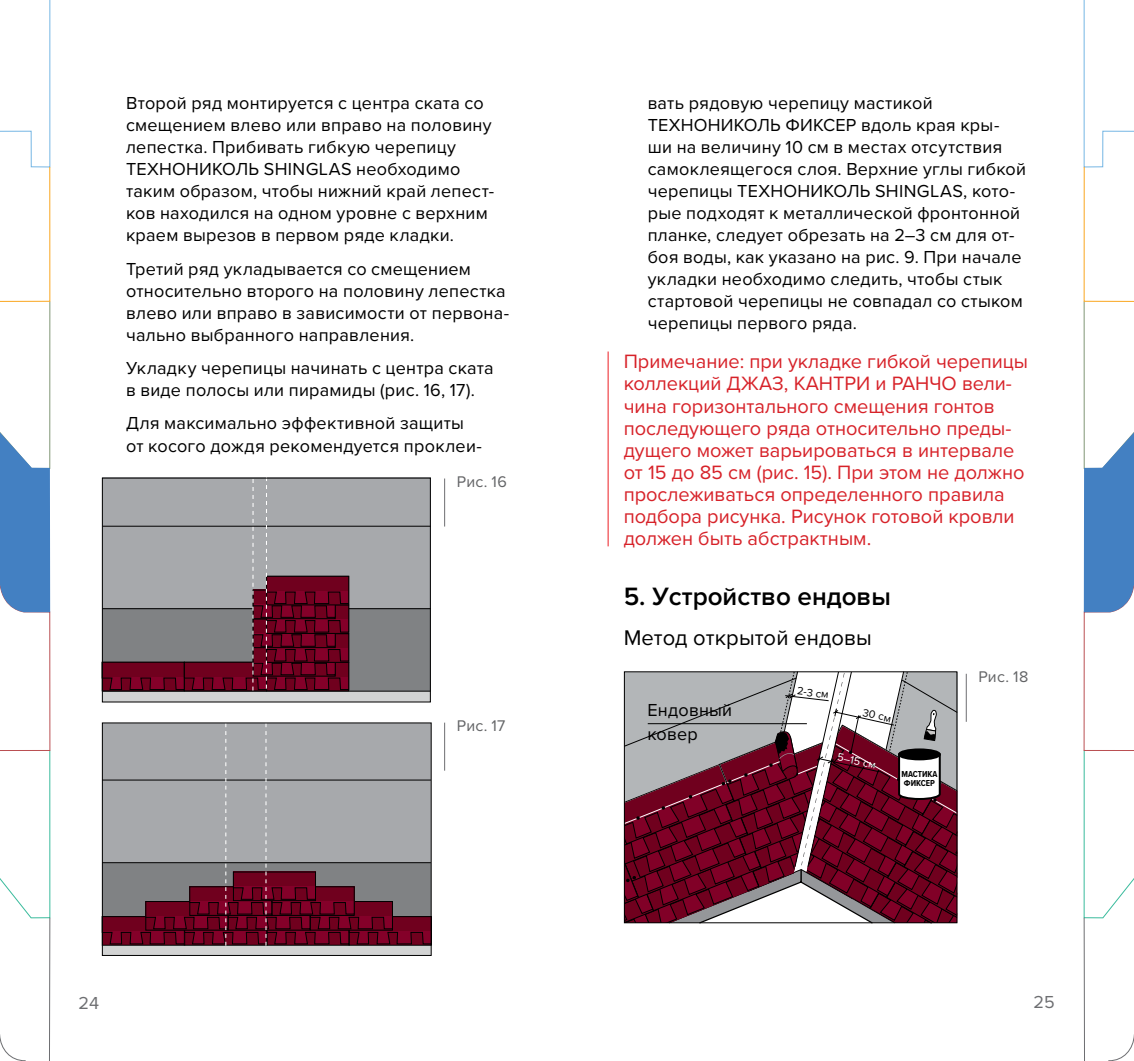
<style>
.page{position:relative;width:1134px;height:1061px;background:#fff}
.page>*{position:absolute;margin:0;border:0;box-sizing:border-box;transform-origin:0 0}
.t1{font:600 26px "Proxima Nova";color:#000}
.t2{font:22px "Proxima Nova";letter-spacing:.005em;color:#000}
.t3{font:20px/22px "Proxima Nova";color:#d72229}
.t4{font:18px/22px "Proxima Nova";letter-spacing:.015em;color:#000}
.t5{font:18px "Proxima Nova";color:#6d6e71}
.t6{font:16px "Proxima Nova";letter-spacing:.02em;color:#636466}
.t7{font:11px "Proxima Nova";color:#000}
.t8{font:11px "Proxima Nova";color:#fff}
.t9{font:700 9px/9px "Proxima Nova Cond";color:#000}
</style>
<div class="page">
<svg style="left:623px;top:671px;width:335px;height:253px;background:#8f5a69"></svg>
<div style="left:102px;top:945px;width:329px;height:10px;background:#d2d3d3"></div>
<svg style="left:104px;top:723px;width:328px;height:222px;background:#8f7a83"></svg>
<hr style="left:444px;top:478px;width:1px;height:48px;background:#6d6e71">
<hr style="left:444px;top:722px;width:1px;height:48px;background:#6d6e71">
<hr style="left:608px;top:351px;width:1px;height:195px;background:#ed1d24">
<svg style="left:1083px;top:0;width:51px;height:1060px"></svg>
<svg style="left:0;top:0;width:51px;height:1060px"></svg>
<hr style="left:966px;top:673px;width:1px;height:48px;background:#6d6e71">
<div style="left:102px;top:477px;width:329px;height:210px;background:#a7a9ac"></div>
<div style="left:102px;top:608px;width:329px;height:83px;background:#808284"></div>
<div style="left:102px;top:691px;width:329px;height:10px;background:#d2d3d3"></div>
<hr style="left:102px;top:690px;width:329px;height:1px;background:#000">
<hr style="left:102px;top:608px;width:329px;height:1px;background:#000">
<hr style="left:102px;top:525px;width:329px;height:1px;background:#000">
<svg style="left:104px;top:479px;width:245px;height:211px"></svg>
<div style="left:102px;top:477px;width:329px;height:225px;border:1px solid #000"></div>
<div style="left:624px;top:671px;width:333px;height:251px;border:1px solid #000"></div>
<p class="t4" style="left:126px;top:93px;width:370px">Второй ряд монтируется с центра ската со смещением влево или вправо на половину лепестка. Прибивать гибкую черепицу ТехнОнИКОЛЬ SHINGLAS необходимо таким образом, чтобы нижний край лепест&shy;ков находился на одном уровне с верхним краем вырезов в первом ряде кладки.</p>
<p class="t4" style="left:126px;top:259px;width:385px">Третий ряд укладывается со смещением относительно второго на половину лепестка влево или вправо в зависимости от первона&shy;чально выбранного направления.</p>
<p class="t4" style="left:126px;top:358px;width:369px">Укладку черепицы начинать с центра ската в виде полосы или пирамиды (рис. 16, 17).</p>
<p class="t4" style="left:126px;top:413px;width:357px">Для максимально эффективной защиты от косого дождя рекомендуется проклеи-</p>
<p class="t6" style="left:457px;top:474px;width:52px">Рис. 16</p>
<p class="t6" style="left:457px;top:718px;width:50px">Рис. 17</p>
<p class="t4" style="left:648px;top:93px;width:380px">вать рядовую черепицу мастикой ТехнОнИКОЛЬ ФИКСеР вдоль края кры&shy;ши на величину 10 см в местах отсутствия самоклеящегося слоя. Верхние углы гибкой черепицы ТехнОнИКОЛЬ SHINGLAS, кото&shy;рые подходят к металлической фронтонной планке, следует обрезать на 2–3 см для от&shy;боя воды, как указано на рис. 9. При начале укладки необходимо следить, чтобы стык стартовой черепицы не совпадал со стыком черепицы первого ряда.</p>
<p class="t3" style="left:624px;top:352px;width:406px">Примечание: при укладке гибкой черепицы коллекций ДЖАЗ, КАнТРИ и РАнЧО вели&shy;чина горизонтального смещения гонтов последующего ряда относительно преды&shy;дущего может варьироваться в интервале от 15 до 85 см (рис. 15). При этом не должно прослеживаться определенного правила подбора рисунка. Рисунок готовой кровли должен быть абстрактным.</p>
<h1 class="t1" style="left:624px;top:585px;width:269px">5. Устройство ендовы</h1>
<p class="t2" style="left:624px;top:628px;width:250px">Метод открытой ендовы</p>
<p class="t6" style="left:978px;top:670px;width:51px">Рис. 18</p>
<p class="t4" style="left:647px;top:698px;width:86px;line-height:24px">ендовный ковер</p>
<p class="t7" style="left:798px;top:686px;width:33px;rotate:7deg">2-3 см</p>
<p class="t7" style="left:864px;top:707px;width:30px;rotate:12deg">30 см</p>
<p class="t8" style="left:838px;top:752px;width:41px;rotate:12deg">5–15 см</p>
<p class="t9" style="left:901px;top:769px;width:38px">МАСТИКА<br>ФИКСЕР</p>
<p class="t5" style="left:79px;top:995px;width:22px">24</p>
<p class="t5" style="left:1033px;top:994px;width:23px">25</p>
</div>
